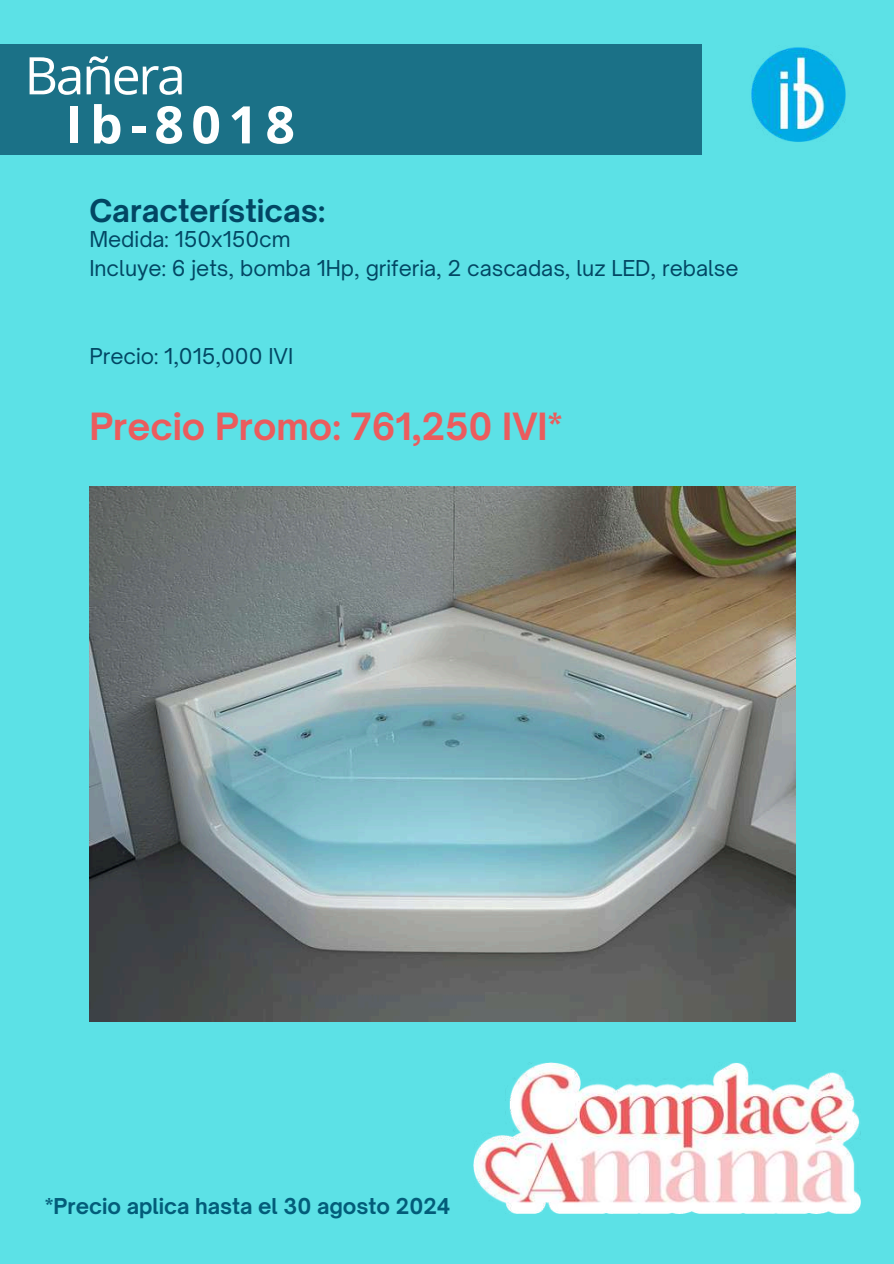
<style>
.page{position:relative;width:894px;height:1264px;background:#fff}
.page>*{position:absolute;margin:0;border:0;box-sizing:border-box;transform-origin:0 0}
.t1{font:700 51.75px "Open Sans";letter-spacing:.145em;color:#feffff}
.t2{font:51.75px "Open Sans";letter-spacing:-.045em;color:#fff}
.t3{font:700 35.85px "Open Sauce One";color:#eb5c5d}
.t4{font:700 29.85px "Open Sauce One";color:#024663}
.t5{font:20.85px/29.2px "Open Sauce One";color:#024663}
.t6{font:700 20.85px "Open Sauce One";color:#035c79}
</style>
<div class="page">
<div style="left:0;top:0;width:893px;height:1263px;background:#5ce1e6"></div>
<div style="left:0;top:44px;width:701px;height:111px;background:#1b7187"></div>
<img style="left:751px;top:47px;width:95px;height:95px">
<img style="left:89px;top:486px;width:706px;height:535px">
<img style="left:473px;top:1062px;width:387px;height:151px">
<h1 class="t2" style="left:24px;top:39px;width:163px">Bañera</h1>
<h1 class="t1" style="left:65px;top:88px;width:231px">Ib-8018</h1>
<h3 class="t4" style="left:89px;top:192px;width:237px">Características:</h3>
<p class="t5" style="left:89px;top:224px;width:650px">Medida: 150x150cm<br>Incluye: 6 jets, bomba 1Hp, griferia, 2 cascadas, luz LED, rebalse</p>
<p class="t5" style="left:89px;top:341px;width:205px">Precio: 1,015,000 IVI</p>
<h2 class="t3" style="left:89px;top:404px;width:475px">Precio Promo: 761,250 IVI*</h2>
<p class="t6" style="left:45px;top:1193px;width:407px">*Precio aplica hasta el 30 agosto 2024</p>
</div>
